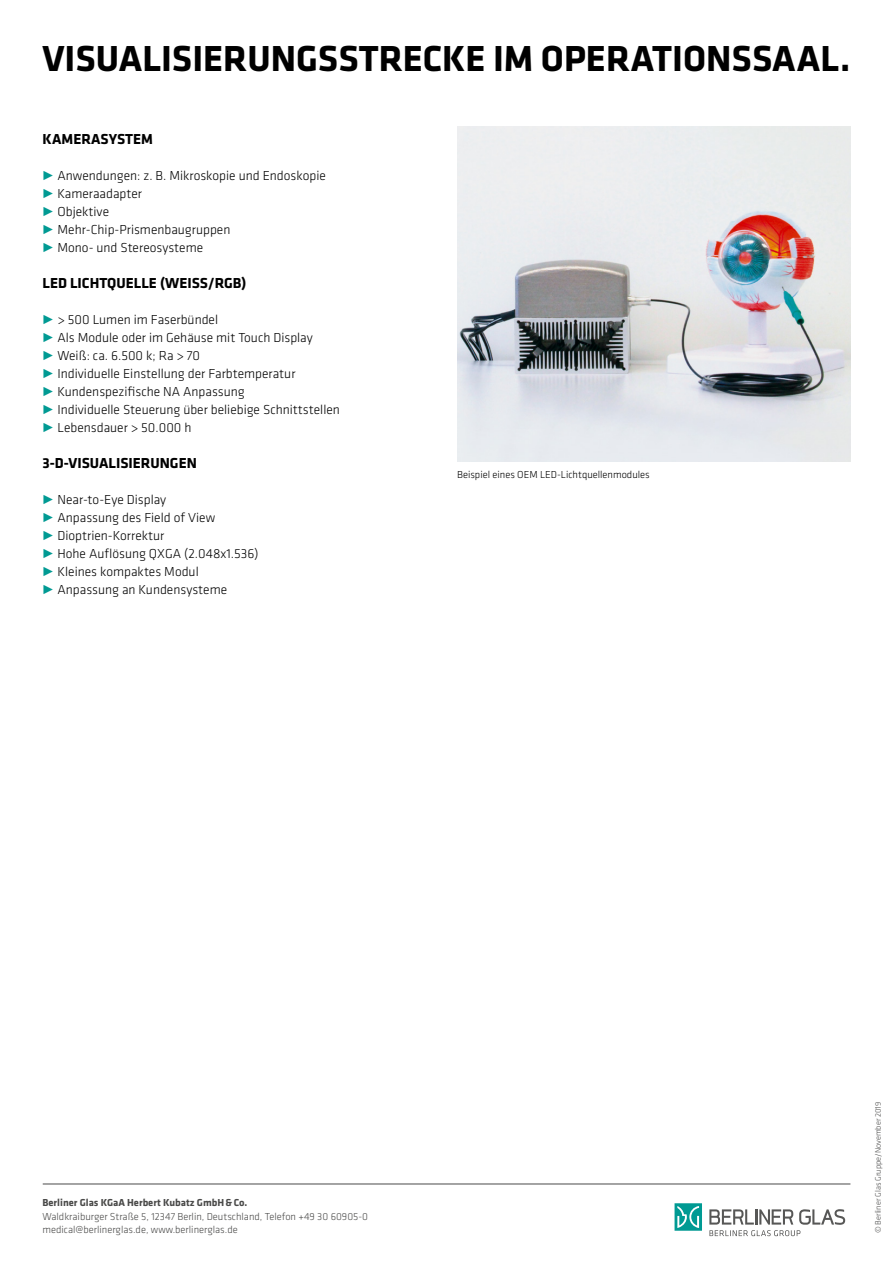
<style>
.page{position:relative;width:893px;height:1263px;background:#fff}
.page>*{position:absolute;margin:0;border:0;box-sizing:border-box;transform-origin:0 0}
.t1{font:700 37.5px "Klavika";color:#000}
.t2{font:700 15px "Klavika";color:#000}
.t3{font:300 13.5px/18px "Klavika";color:#000}
.t4{font:300 10.5px/13.5px "Klavika";color:#4a4a49}
.t5{font:300 10.5px "Klavika";color:#000}
.t6{font:700 10.5px "Klavika";color:#4a4a49}
.t7{font:300 8.25px "Klavika";color:#4a4a49}
.s1{color:#009a93}
</style>
<div class="page">
<hr style="left:43px;top:1184px;width:807px;height:1px;background:#4a4a49">
<svg style="left:674px;top:1203px;width:28px;height:28px"></svg>
<svg style="left:709px;top:1209px;width:136px;height:27px"></svg>
<img style="left:457px;top:126px;width:393px;height:335px">
<h1 class="t1" style="left:43px;top:31px;width:809px">VISUALISIERUNGSSTRECKE IM OPERATIONSSAAL.</h1>
<p class="t2" style="left:43px;top:128px;width:112px">KAMERASYSTEM</p>
<p class="t3" style="left:43px;top:166px;width:285px"><span class="s1">˰</span> Anwendungen: z. B. Mikroskopie und Endoskopie <span class="s1">˰</span> Kameraadapter<br><span class="s1">˰</span> Objektive<br><span class="s1">˰</span> Mehr-Chip-Prismenbaugruppen<br><span class="s1">˰</span> Mono- und Stereosysteme</p>
<p class="t2" style="left:43px;top:272px;width:205px">LED LICHTQUELLE (WEISS/RGB)</p>
<p class="t3" style="left:43px;top:310px;width:299px"><span class="s1">˰</span> &gt; 500 Lumen im Faserbündel<br><span class="s1">˰</span> Als Module oder im Gehäuse mit Touch Display<br><span class="s1">˰</span> Weiß: ca. 6.500 k; Ra &gt; 70<br><span class="s1">˰</span> Individuelle Einstellung der Farbtemperatur<br><span class="s1">˰</span> Kundenspezifische NA Anpassung<br><span class="s1">˰</span> Individuelle Steuerung über beliebige Schnittstellen <span class="s1">˰</span> Lebensdauer &gt; 50.000 h</p>
<p class="t2" style="left:43px;top:452px;width:156px">3-D-VISUALISIERUNGEN</p>
<p class="t3" style="left:43px;top:490px;width:218px"><span class="s1">˰</span> Near-to-Eye Display<br><span class="s1">˰</span> Anpassung des Field of View<br><span class="s1">˰</span> Dioptrien-Korrektur<br><span class="s1">˰</span> Hohe Auflösung QXGA (2.048x1.536) <span class="s1">˰</span> Kleines kompaktes Modul<br><span class="s1">˰</span> Anpassung an Kundensysteme</p>
<p class="t5" style="left:457px;top:468px;width:194px">Beispiel eines OEM LED-Lichtquellenmodules</p>
<p class="t6" style="left:43px;top:1195px;width:206px">Berliner Glas KGaA Herbert Kubatz GmbH&amp;Co.</p>
<p class="t4" style="left:43px;top:1209px;width:327px">Waldkraiburger Straße 5, 12347 Berlin, Deutschland, Telefon +49 30 60905-0 medical@berlinerglas.de, www.berlinerglas.de</p>
<p class="t7" style="left:873px;top:1233px;width:133px;rotate:-90deg">© Berliner Glas Gruppe/November 2019</p>
</div>
